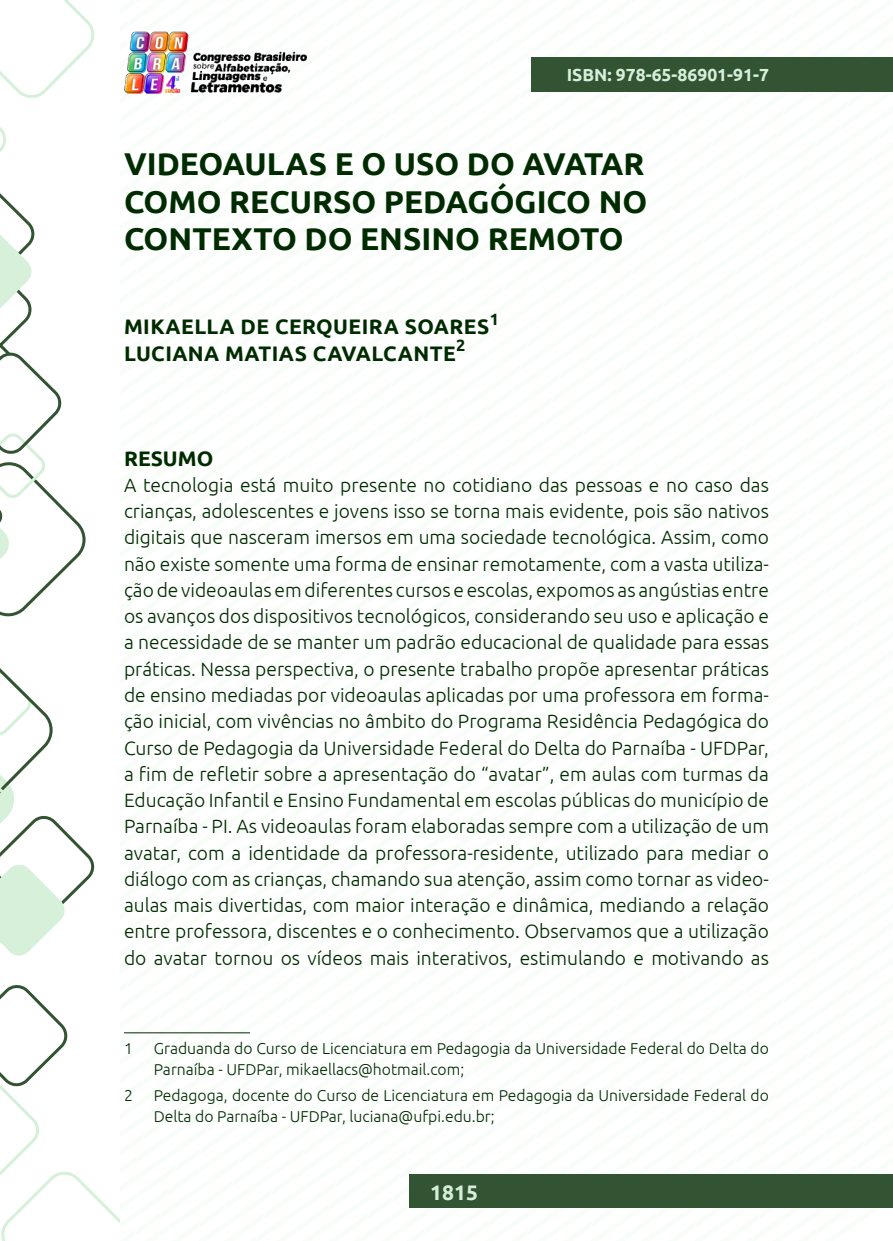
<style>
.page{position:relative;width:893px;height:1241px;background:#fff}
.page>*{position:absolute;margin:0;border:0;box-sizing:border-box;transform-origin:0 0}
._0_TÍTULO{font:700 31.5px/37.8px "Ubuntu";color:#002b00;text-align:justify}
._1_AUTOR{font:700 21px "Ubuntu";letter-spacing:.02em;color:#002b00}
._3_TÍTULO_RESUMO{font:700 21px "Ubuntu";color:#002b00}
.t1{font:700 21px "Ubuntu";color:#d6efda}
._4_RESUMO{font:300 19.25px/26.2px "Ubuntu";color:#002b00;text-align:justify}
.t2{font:700 17.5px "Ubuntu";color:#d6efda}
._5_RODAPÉ{font:300 15.75px/21px "Ubuntu";color:#002b00}
</style>
<div class="page">
<div style="left:410px;top:1174px;width:483px;height:33px;background:#335433"></div>
<img style="left:124px;top:31px;width:182px;height:62px">
<div style="left:532px;top:57px;width:361px;height:35px;background:#335433"></div>
<svg style="left:0;top:985px;width:119px;height:255px"></svg>
<svg style="left:0;top:0;width:94px;height:616px"></svg>
<svg style="left:0;top:668px;width:94px;height:288px"></svg>
<hr style="left:124px;top:1032px;width:126px;height:1px;background:#002b00">
<p class="t2" style="left:567px;top:64px;width:204px">ISBN: 978-65-86901-91-7</p>
<p class="_0_TÍTULO" style="left:124px;top:144px;width:525px">VIDEOAULAS E O USO DO AVATAR COMO RECURSO PEDAGÓGICO NO CONTEXTO DO ENSINO REMOTO</p>
<p class="_1_AUTOR" style="left:124px;top:314px;width:376px">MIKAELLA DE CERQUEIRA SOARES<sup>1</sup></p>
<p class="_1_AUTOR" style="left:124px;top:340px;width:343px">LUCIANA MATIAS CAVALCANTE<sup>2</sup></p>
<p class="_3_TÍTULO_RESUMO" style="left:124px;top:445px;width:91px">RESUMO</p>
<p class="_4_RESUMO" style="left:124px;top:471px;width:646px">A tecnologia está muito presente no cotidiano das pessoas e no caso das crianças, adolescentes e jovens isso se torna mais evidente, pois são nativos digitais que nasceram imersos em uma sociedade tecnológica. Assim, como não existe somente uma forma de ensinar remotamente, com a vasta utiliza&shy;ção de videoaulas em diferentes cursos e escolas, expomos as angústias entre os avanços dos dispositivos tecnológicos, considerando seu uso e aplicação e a necessidade de se manter um padrão educacional de qualidade para essas práticas. Nessa perspectiva, o presente trabalho propõe apresentar práticas de ensino mediadas por videoaulas aplicadas por uma professora em forma&shy;ção inicial, com vivências no âmbito do Programa Residência Pedagógica do Curso de Pedagogia da Universidade Federal do Delta do Parnaíba - UFDPar, a fim de refletir sobre a apresentação do “avatar”, em aulas com turmas da Educação Infantil e Ensino Fundamental em escolas públicas do município de Parnaíba - PI. As videoaulas foram elaboradas sempre com a utilização de um avatar, com a identidade da professora-residente, utilizado para mediar o diálogo com as crianças, chamando sua atenção, assim como tornar as video&shy;aulas mais divertidas, com maior interação e dinâmica, mediando a relação entre professora, discentes e o conhecimento. Observamos que a utilização do avatar tornou os vídeos mais interativos, estimulando e motivando as</p>
<p class="_5_RODAPÉ" style="left:124px;top:1037px;width:10px">1</p>
<p class="_5_RODAPÉ" style="left:154px;top:1037px;width:617px">Graduanda do Curso de Licenciatura em Pedagogia da Universidade Federal do Delta do<br>Parnaíba - UFDPar, mikaellacs@hotmail.com;</p>
<p class="_5_RODAPÉ" style="left:124px;top:1084px;width:10px">2</p>
<p class="_5_RODAPÉ" style="left:154px;top:1084px;width:617px">Pedagoga, docente do Curso de Licenciatura em Pedagogia da Universidade Federal do<br>Delta do Parnaíba - UFDPar, luciana@ufpi.edu.br;</p>
<p class="t1" style="left:430px;top:1178px;width:49px">1815</p>
</div>
